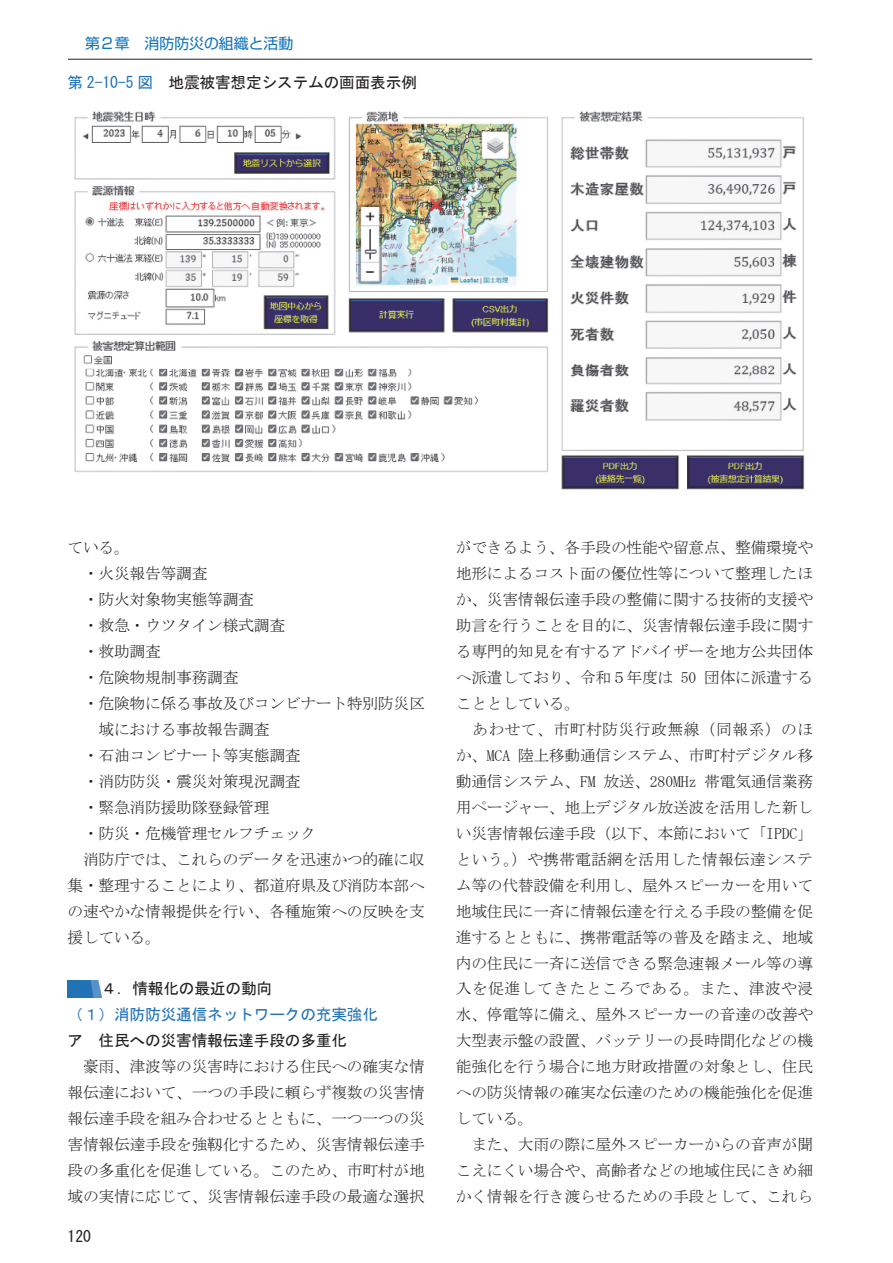
<style>
.page{position:relative;width:893px;height:1263px;background:#fff}
.page>*{position:absolute;margin:0;border:0;box-sizing:border-box;transform-origin:0 0}
.t1{font:15.75px/26px "MS Mincho";letter-spacing:-.015em;color:#231f20;text-align:justify}
.t2{font:15.75px "MS Gothic";letter-spacing:-.015em;color:#231f20}
.t3{font:15.75px "MS Gothic";letter-spacing:-.015em;color:#2273b7}
.t4{font:14.85px "Shin Go Pr 6 N";color:#1074bc}
.s1{color:#2273b7}
</style>
<div class="page">
<hr style="left:68px;top:59px;width:744px;height:1px;background:#231f20">
<img style="left:74px;top:111px;width:731px;height:379px">
<img style="left:68px;top:980px;width:33px;height:17px">
<p class="t4" style="left:85px;top:31px;width:210px">第２章　消防防災の組織と活動</p>
<p class="t2" style="left:68px;top:75px;width:351px"><span class="s1">第 2-10-5 図</span> 地震被害想定システムの画面表示例</p>
<p class="t1" style="left:68px;top:534px;width:64px">ている。</p>
<p class="t1" style="left:83px;top:560px;width:126px">・火災報告等調査</p>
<p class="t1" style="left:83px;top:586px;width:172px">・防火対象物実態等調査</p>
<p class="t1" style="left:83px;top:612px;width:204px">・救急・ウツタイン様式調査</p>
<p class="t1" style="left:83px;top:638px;width:79px">・救助調査</p>
<p class="t1" style="left:83px;top:664px;width:157px">・危険物規制事務調査</p>
<p class="t1" style="left:83px;top:690px;width:343px">・危険物に係る事故及びコンビナート特別防災区</p>
<p class="t1" style="left:99px;top:716px;width:172px">域における事故報告調査</p>
<p class="t1" style="left:83px;top:742px;width:219px">・石油コンビナート等実態調査</p>
<p class="t1" style="left:83px;top:768px;width:219px">・消防防災・震災対策現況調査</p>
<p class="t1" style="left:83px;top:794px;width:188px">・緊急消防援助隊登録管理</p>
<p class="t1" style="left:83px;top:820px;width:234px">・防災・危機管理セルフチェック</p>
<p class="t1" style="left:83px;top:846px;width:343px">消防庁では、これらのデータを迅速かつ的確に収</p>
<p class="t1" style="left:68px;top:872px;width:359px">集・整理することにより、都道府県及び消防本部へ</p>
<p class="t1" style="left:68px;top:898px;width:359px">の速やかな情報提供を行い、各種施策への反映を支</p>
<p class="t1" style="left:68px;top:924px;width:95px">援している。</p>
<p class="t2" style="left:101px;top:981px;width:172px">４．情報化の最近の動向</p>
<p class="t3" style="left:68px;top:1007px;width:312px">（１）消防防災通信ネットワークの充実強化</p>
<p class="t2" style="left:68px;top:1033px;width:281px">ア 住民への災害情報伝達手段の多重化</p>
<p class="t1" style="left:68px;top:1054px;width:359px;text-indent:16px">豪雨、津波等の災害時における住民への確実な情報伝達において、一つの手段に頼らず複数の災害情報伝達手段を組み合わせるとともに、一つ一つの災害情報伝達手段を強靱化するため、災害情報伝達手段の多重化を促進している。このため、市町村が地域の実情に応じて、災害情報伝達手段の最適な選択</p>
<p class="t2" style="left:68px;top:1228px;width:25px">120</p>
<p class="t1" style="left:456px;top:534px;width:359px">ができるよう、各手段の性能や留意点、整備環境や地形によるコスト面の優位性等について整理したほか、災害情報伝達手段の整備に関する技術的支援や助言を行うことを目的に、災害情報伝達手段に関する専門的知見を有するアドバイザーを地方公共団体へ派遣しており、令和５年度は 50 団体に派遣することとしている。</p>
<p class="t1" style="left:456px;top:716px;width:359px;text-indent:16px">あわせて、市町村防災行政無線（同報系）のほか、MCA 陸上移動通信システム、市町村デジタル移動通信システム、FM 放送、280MHz 帯電気通信業務用ページャー、地上デジタル放送波を活用した新しい災害情報伝達手段（以下、本節において「IPDC」という。）や携帯電話網を活用した情報伝達システム等の代替設備を利用し、屋外スピーカーを用いて地域住民に一斉に情報伝達を行える手段の整備を促進するとともに、携帯電話等の普及を踏まえ、地域内の住民に一斉に送信できる緊急速報メール等の導入を促進してきたところである。また、津波や浸水、停電等に備え、屋外スピーカーの音達の改善や大型表示盤の設置、バッテリーの長時間化などの機能強化を行う場合に地方財政措置の対象とし、住民への防災情報の確実な伝達のための機能強化を促進している。</p>
<p class="t1" style="left:456px;top:1131px;width:359px;text-indent:16px">また、大雨の際に屋外スピーカーからの音声が聞こえにくい場合や、高齢者などの地域住民にきめ細かく情報を行き渡らせるための手段として、これら</p>
</div>
